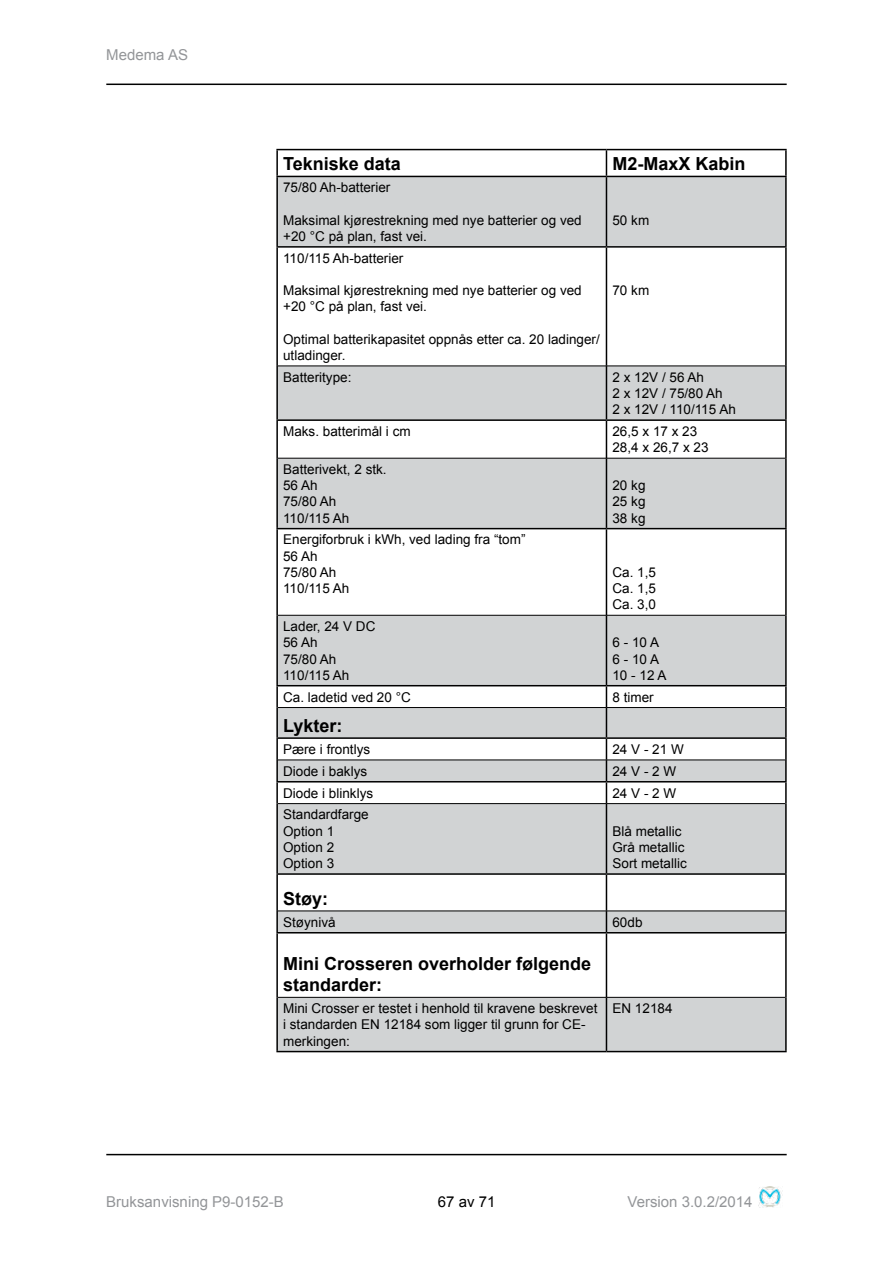
<style>
.page{position:relative;width:893px;height:1263px;background:#fff}
.page>*{position:absolute;margin:0;border:0;box-sizing:border-box;transform-origin:0 0}
.t1{font:700 18px/21.6px "Arial";color:#000}
.t2{font:15px "Arial";color:#939598}
.t3{font:15px "Arial";color:#000}
.t4{font:13.5px/16.2px "Arial";color:#000}
</style>
<div class="page">
<hr style="left:106px;top:84px;width:681px;height:1px;background:#000">
<hr style="left:106px;top:1154px;width:681px;height:1px;background:#000">
<img style="left:758px;top:1186px;width:24px;height:21px">
<svg style="left:278px;top:177px;width:507px;height:874px;fill:#d1d3d4"></svg>
<hr style="left:276px;top:149px;width:330px;height:1px;background:#000">
<hr style="left:276px;top:150px;width:2px;height:26px;background:#000">
<hr style="left:606px;top:149px;width:181px;height:1px;background:#000">
<svg style="left:606px;top:150px;width:1px;height:26px"></svg>
<hr style="left:785px;top:150px;width:2px;height:26px;background:#000">
<hr style="left:276px;top:176px;width:330px;height:1px;background:#000">
<hr style="left:276px;top:177px;width:2px;height:69px;background:#000">
<hr style="left:606px;top:176px;width:181px;height:1px;background:#000">
<hr style="left:606px;top:177px;width:1px;height:69px;background:#000">
<hr style="left:785px;top:177px;width:2px;height:69px;background:#000">
<hr style="left:276px;top:246px;width:330px;height:2px;background:#000">
<hr style="left:276px;top:248px;width:2px;height:118px;background:#000">
<hr style="left:606px;top:246px;width:181px;height:2px;background:#000">
<hr style="left:606px;top:248px;width:1px;height:118px;background:#000">
<hr style="left:785px;top:248px;width:2px;height:118px;background:#000">
<hr style="left:276px;top:366px;width:2px;height:53px;background:#000">
<hr style="left:606px;top:366px;width:1px;height:53px;background:#000">
<hr style="left:785px;top:366px;width:2px;height:53px;background:#000">
<hr style="left:276px;top:419px;width:330px;height:2px;background:#000">
<hr style="left:276px;top:421px;width:2px;height:37px;background:#000">
<hr style="left:606px;top:419px;width:181px;height:2px;background:#000">
<hr style="left:606px;top:421px;width:1px;height:37px;background:#000">
<hr style="left:785px;top:421px;width:2px;height:37px;background:#000">
<hr style="left:276px;top:458px;width:2px;height:70px;background:#000">
<hr style="left:606px;top:458px;width:1px;height:70px;background:#000">
<hr style="left:785px;top:458px;width:2px;height:70px;background:#000">
<hr style="left:276px;top:528px;width:330px;height:1px;background:#000">
<hr style="left:276px;top:529px;width:2px;height:86px;background:#000">
<hr style="left:606px;top:528px;width:181px;height:1px;background:#000">
<hr style="left:606px;top:529px;width:1px;height:86px;background:#000">
<hr style="left:785px;top:529px;width:2px;height:86px;background:#000">
<hr style="left:276px;top:615px;width:2px;height:70px;background:#000">
<hr style="left:606px;top:615px;width:1px;height:70px;background:#000">
<hr style="left:785px;top:615px;width:2px;height:70px;background:#000">
<hr style="left:276px;top:685px;width:330px;height:1px;background:#000">
<hr style="left:276px;top:686px;width:2px;height:21px;background:#000">
<hr style="left:606px;top:685px;width:181px;height:1px;background:#000">
<hr style="left:785px;top:686px;width:2px;height:21px;background:#000">
<hr style="left:276px;top:707px;width:2px;height:30px;background:#000">
<hr style="left:785px;top:707px;width:2px;height:30px;background:#000">
<hr style="left:276px;top:737px;width:330px;height:2px;background:#000">
<hr style="left:276px;top:739px;width:2px;height:21px;background:#000">
<hr style="left:606px;top:737px;width:181px;height:2px;background:#000">
<hr style="left:785px;top:739px;width:2px;height:21px;background:#000">
<hr style="left:276px;top:760px;width:2px;height:21px;background:#000">
<hr style="left:785px;top:760px;width:2px;height:21px;background:#000">
<hr style="left:276px;top:781px;width:330px;height:1px;background:#000">
<hr style="left:276px;top:782px;width:2px;height:22px;background:#000">
<hr style="left:606px;top:781px;width:181px;height:1px;background:#000">
<svg style="left:606px;top:686px;width:1px;height:117px"></svg>
<hr style="left:785px;top:782px;width:2px;height:22px;background:#000">
<hr style="left:276px;top:804px;width:2px;height:69px;background:#000">
<hr style="left:606px;top:804px;width:1px;height:69px;background:#000">
<hr style="left:785px;top:804px;width:2px;height:69px;background:#000">
<hr style="left:276px;top:873px;width:330px;height:2px;background:#000">
<hr style="left:276px;top:875px;width:2px;height:36px;background:#000">
<hr style="left:606px;top:873px;width:181px;height:2px;background:#000">
<hr style="left:606px;top:875px;width:1px;height:36px;background:#000">
<hr style="left:785px;top:875px;width:2px;height:36px;background:#000">
<hr style="left:276px;top:911px;width:2px;height:21px;background:#000">
<svg style="left:606px;top:912px;width:1px;height:20px"></svg>
<hr style="left:785px;top:911px;width:2px;height:21px;background:#000">
<hr style="left:276px;top:932px;width:330px;height:1px;background:#000">
<hr style="left:276px;top:933px;width:2px;height:64px;background:#000">
<hr style="left:606px;top:932px;width:181px;height:1px;background:#000">
<hr style="left:606px;top:933px;width:1px;height:64px;background:#000">
<hr style="left:785px;top:933px;width:2px;height:64px;background:#000">
<hr style="left:276px;top:997px;width:2px;height:54px;background:#000">
<hr style="left:606px;top:997px;width:1px;height:54px;background:#000">
<hr style="left:785px;top:997px;width:2px;height:54px;background:#000">
<hr style="left:276px;top:1051px;width:330px;height:1px;background:#000">
<hr style="left:606px;top:1051px;width:181px;height:1px;background:#000">
<hr style="left:278px;top:366px;width:328px;height:1px;background:#000">
<hr style="left:606px;top:366px;width:179px;height:1px;background:#000">
<hr style="left:278px;top:458px;width:328px;height:1px;background:#000">
<hr style="left:606px;top:458px;width:179px;height:1px;background:#000">
<hr style="left:278px;top:615px;width:328px;height:1px;background:#000">
<hr style="left:606px;top:615px;width:179px;height:1px;background:#000">
<hr style="left:278px;top:707px;width:328px;height:1px;background:#000">
<hr style="left:606px;top:707px;width:179px;height:1px;background:#000">
<hr style="left:278px;top:760px;width:328px;height:1px;background:#000">
<hr style="left:606px;top:760px;width:179px;height:1px;background:#000">
<hr style="left:278px;top:803px;width:328px;height:1px;background:#000">
<hr style="left:606px;top:803px;width:179px;height:1px;background:#000">
<hr style="left:278px;top:911px;width:328px;height:1px;background:#000">
<hr style="left:606px;top:911px;width:179px;height:1px;background:#000">
<hr style="left:278px;top:997px;width:328px;height:1px;background:#000">
<hr style="left:606px;top:997px;width:179px;height:1px;background:#000">
<p class="t2" style="left:106px;top:44px;width:83px">Medema AS</p>
<h1 class="t1" style="left:283px;top:154px;width:119px">Tekniske data</h1>
<h1 class="t1" style="left:612px;top:154px;width:135px">M2-MaxX Kabin</h1>
<p class="t4" style="left:283px;top:180px;width:109px">75/80 Ah-batterier</p>
<p class="t4" style="left:283px;top:212px;width:300px">Maksimal kjørestrekning med nye batterier og ved +20 °C på plan, fast vei.</p>
<p class="t4" style="left:612px;top:212px;width:38px">50 km</p>
<p class="t4" style="left:283px;top:250px;width:122px">110/115 Ah-batterier</p>
<p class="t4" style="left:283px;top:282px;width:300px">Maksimal kjørestrekning med nye batterier og ved +20 °C på plan, fast vei.</p>
<p class="t4" style="left:283px;top:331px;width:318px">Optimal batterikapasitet oppnås etter ca. 20 ladinger/ utladinger.</p>
<p class="t4" style="left:612px;top:282px;width:38px">70 km</p>
<p class="t4" style="left:283px;top:369px;width:70px">Batteritype:</p>
<p class="t4" style="left:612px;top:369px;width:125px">2 x 12V / 56 Ah<br>2 x 12V / 75/80 Ah<br>2 x 12V / 110/115 Ah</p>
<p class="t4" style="left:283px;top:423px;width:129px">Maks. batterimål i cm</p>
<p class="t4" style="left:612px;top:423px;width:98px">26,5 x 17 x 23<br>28,4 x 26,7 x 23</p>
<p class="t4" style="left:283px;top:461px;width:105px">Batterivekt, 2 stk.<br>56 Ah<br>75/80 Ah<br>110/115 Ah</p>
<p class="t4" style="left:612px;top:477px;width:35px;text-align:justify">20 kg 25 kg 38 kg</p>
<p class="t4" style="left:283px;top:532px;width:244px">Energiforbruk i kWh, ved lading fra “tom”<br>56 Ah<br>75/80 Ah<br>110/115 Ah</p>
<p class="t4" style="left:283px;top:618px;width:94px">Lader, 24 V DC<br>56 Ah<br>75/80 Ah<br>110/115 Ah</p>
<p class="t4" style="left:612px;top:564px;width:45px;text-align:justify">Ca. 1,5<br>Ca. 1,5<br>Ca. 3,0</p>
<p class="t4" style="left:612px;top:635px;width:56px">6 - 10 A<br>6 - 10 A<br>10 - 12 A</p>
<p class="t4" style="left:283px;top:689px;width:129px">Ca. ladetid ved 20 °C</p>
<p class="t4" style="left:612px;top:689px;width:43px">8 timer</p>
<h1 class="t1" style="left:283px;top:715px;width:61px">Lykter:</h1>
<p class="t4" style="left:283px;top:741px;width:89px">Pære i frontlys</p>
<p class="t4" style="left:612px;top:741px;width:73px">24 V - 21 W</p>
<p class="t4" style="left:283px;top:763px;width:86px">Diode i baklys</p>
<p class="t4" style="left:612px;top:763px;width:65px">24 V - 2 W</p>
<p class="t4" style="left:283px;top:785px;width:92px">Diode i blinklys</p>
<p class="t4" style="left:612px;top:785px;width:65px">24 V - 2 W</p>
<p class="t4" style="left:283px;top:807px;width:87px">Standardfarge<br>Option 1<br>Option 2<br>Option 3</p>
<p class="t4" style="left:612px;top:823px;width:76px">Blå metallic<br>Grå metallic<br>Sort metallic</p>
<h1 class="t1" style="left:283px;top:888px;width:46px">Støy:</h1>
<p class="t4" style="left:283px;top:914px;width:54px">Støynivå</p>
<p class="t4" style="left:612px;top:914px;width:32px">60db</p>
<h1 class="t1" style="left:283px;top:953px;width:310px">Mini Crosseren overholder følgende standarder:</h1>
<p class="t4" style="left:283px;top:1000px;width:316px">Mini Crosser er testet i henhold til kravene beskrevet i standarden EN 12184 som ligger til grunn for CE&shy;merkingen:</p>
<p class="t4" style="left:612px;top:1000px;width:62px">EN 12184</p>
<p class="t2" style="left:106px;top:1192px;width:179px">Bruksanvisning P9-0152-B</p>
<p class="t3" style="left:438px;top:1192px;width:59px">67 av 71</p>
<p class="t2" style="left:628px;top:1192px;width:127px">Version 3.0.2/2014</p>
</div>
